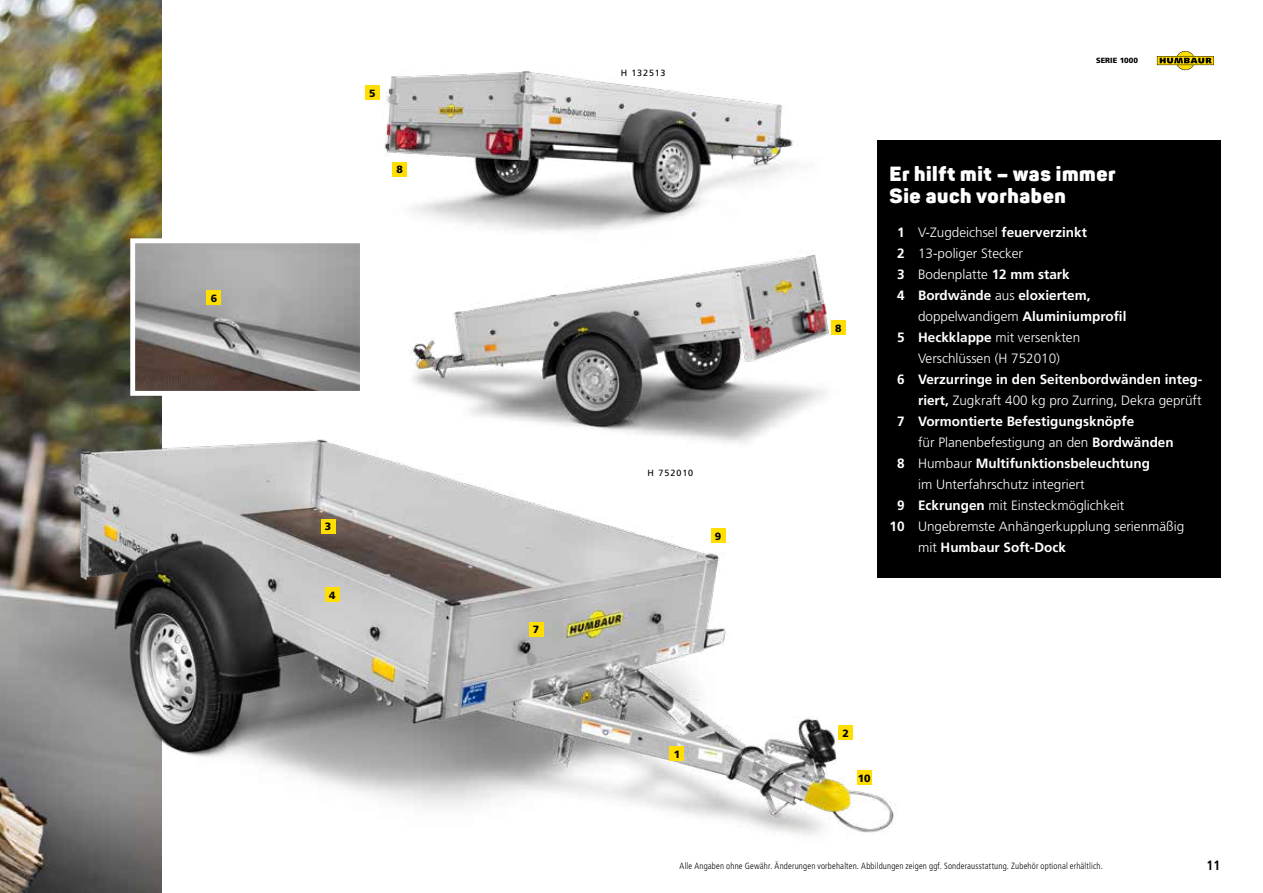
<style>
.page{position:relative;width:1263px;height:893px;background:#fff}
.page>*{position:absolute;margin:0;border:0;box-sizing:border-box;transform-origin:0 0}
.t1{font:900 20.25px/22.5px "Panton";letter-spacing:.03em;color:#fff}
.t2{font:13.5px/21px "Frutiger LT 45 Lt";color:#fff}
.t3{font:13.5px/21px "Frutiger LT 65 Bd";color:#fff}
.t4{font:13.5px "Frutiger LT 67 Bd Cn";color:#000}
.t5{font:10.5px "Frutiger LT 75 Blk";color:#000}
.t6{font:9px "Frutiger LT 47 Lt Cn";letter-spacing:.02em;color:#000}
.t7{font:9px "Frutiger LT 55 Rm";letter-spacing:.1em;color:#000}
.t8{font:7.5px "Frutiger LT 75 Blk";color:#000}
.s1{font-family:"Frutiger LT 45 Lt"}
.s2{font-family:"Frutiger LT 65 Bd"}
</style>
<div class="page">
<svg style="left:1157px;top:51px;width:57px;height:19px"></svg>
<img style="left:0;top:0;width:162px;height:893px">
<img style="left:18px;top:364px;width:913px;height:529px">
<div style="left:669px;top:746px;width:15px;height:15px;background:#ffde00"></div>
<div style="left:838px;top:725px;width:15px;height:15px;background:#ffde00"></div>
<div style="left:321px;top:519px;width:14px;height:15px;background:#ffde00"></div>
<div style="left:711px;top:528px;width:14px;height:15px;background:#ffde00"></div>
<div style="left:857px;top:770px;width:15px;height:15px;background:#ffde00"></div>
<div style="left:529px;top:622px;width:15px;height:15px;background:#ffde00"></div>
<div style="left:325px;top:587px;width:15px;height:15px;background:#ffde00"></div>
<img style="left:136px;top:244px;width:223px;height:146px">
<div style="left:130px;top:238px;width:235px;height:158px;border:5px solid #fff"></div>
<div style="left:206px;top:290px;width:15px;height:15px;background:#ffde00"></div>
<div style="left:877px;top:140px;width:343px;height:437px;background:#000"></div>
<img style="left:385px;top:254px;width:470px;height:224px">
<div style="left:831px;top:320px;width:15px;height:15px;background:#ffde00"></div>
<img style="left:350px;top:71px;width:463px;height:181px">
<div style="left:392px;top:162px;width:15px;height:14px;background:#ffde00"></div>
<p class="t5" style="left:211px;top:292px;width:8px">6</p>
<p class="t5" style="left:369px;top:87px;width:8px">5</p>
<p class="t5" style="left:396px;top:163px;width:8px">8</p>
<p class="t5" style="left:325px;top:520px;width:8px">3</p>
<p class="t5" style="left:329px;top:589px;width:8px">4</p>
<p class="t5" style="left:533px;top:623px;width:8px">7</p>
<p class="t7" style="left:621px;top:67px;width:46px">H 132513</p>
<p class="t7" style="left:648px;top:468px;width:47px">H 752010</p>
<p class="t5" style="left:715px;top:529px;width:8px">9</p>
<p class="t5" style="left:674px;top:748px;width:8px">1</p>
<p class="t5" style="left:835px;top:322px;width:8px">8</p>
<p class="t8" style="left:1096px;top:56px;width:43px">SERIE 1000</p>
<h1 class="t1" style="left:890px;top:162px;width:227px">Er hilft mit – was immer<br>Sie auch vorhaben</h1>
<p class="t3" style="left:897px;top:222px;width:191px">1 <span class="s1">V-Zugdeichsel</span> feuerverzinkt</p>
<p class="t2" style="left:897px;top:243px;width:174px"><span class="s2">2</span> 13-poliger Stecker<br><span class="s2">3</span> Bodenplatte <span class="s2">12 mm stark</span></p>
<p class="t3" style="left:918px;top:285px;width:210px;text-indent:-21px">4 Bordwände <span class="s1">aus</span> eloxiertem, <span class="s1">doppelwandigem</span> Aluminiumprofil</p>
<p class="t2" style="left:897px;top:327px;width:185px;text-align:center"><span class="s2">5 Heckklappe</span> mit versenkten<br>Verschlüssen (H 752010)</p>
<p class="t3" style="left:897px;top:369px;width:307px">6 Verzurringe in den Seitenbordwänden integ-</p>
<p class="t2" style="left:918px;top:390px;width:285px"><span class="s2">riert,</span> Zugkraft 400 kg pro Zurring, Dekra geprüft</p>
<p class="t3" style="left:897px;top:411px;width:239px">7 Vormontierte Befestigungsknöpfe</p>
<p class="t2" style="left:918px;top:432px;width:257px">für Planenbefestigung an den <span class="s2">Bordwänden</span></p>
<p class="t3" style="left:897px;top:453px;width:254px">8 <span class="s1">Humbaur</span> Multifunktionsbeleuchtung</p>
<p class="t2" style="left:918px;top:474px;width:168px">im Unterfahrschutz integriert</p>
<p class="t2" style="left:897px;top:495px;width:229px"><span class="s2">9 Eckrungen</span> mit Einsteckmöglichkeit</p>
<p class="t2" style="left:890px;top:516px;width:296px"><span class="s2">10</span> Ungebremste Anhängerkupplung serienmäßig</p>
<p class="t3" style="left:918px;top:537px;width:149px"><span class="s1">mit</span> Humbaur Soft-Dock</p>
<p class="t5" style="left:842px;top:727px;width:8px">2</p>
<p class="t5" style="left:858px;top:772px;width:14px">10</p>
<p class="t6" style="left:679px;top:861px;width:425px">Alle Angaben ohne Gewähr. Änderungen vorbehalten. Abbildungen zeigen ggf. Sonderausstattung. Zubehör optional erhältlich.</p>
<p class="t4" style="left:1206px;top:857px;width:16px">11</p>
</div>
